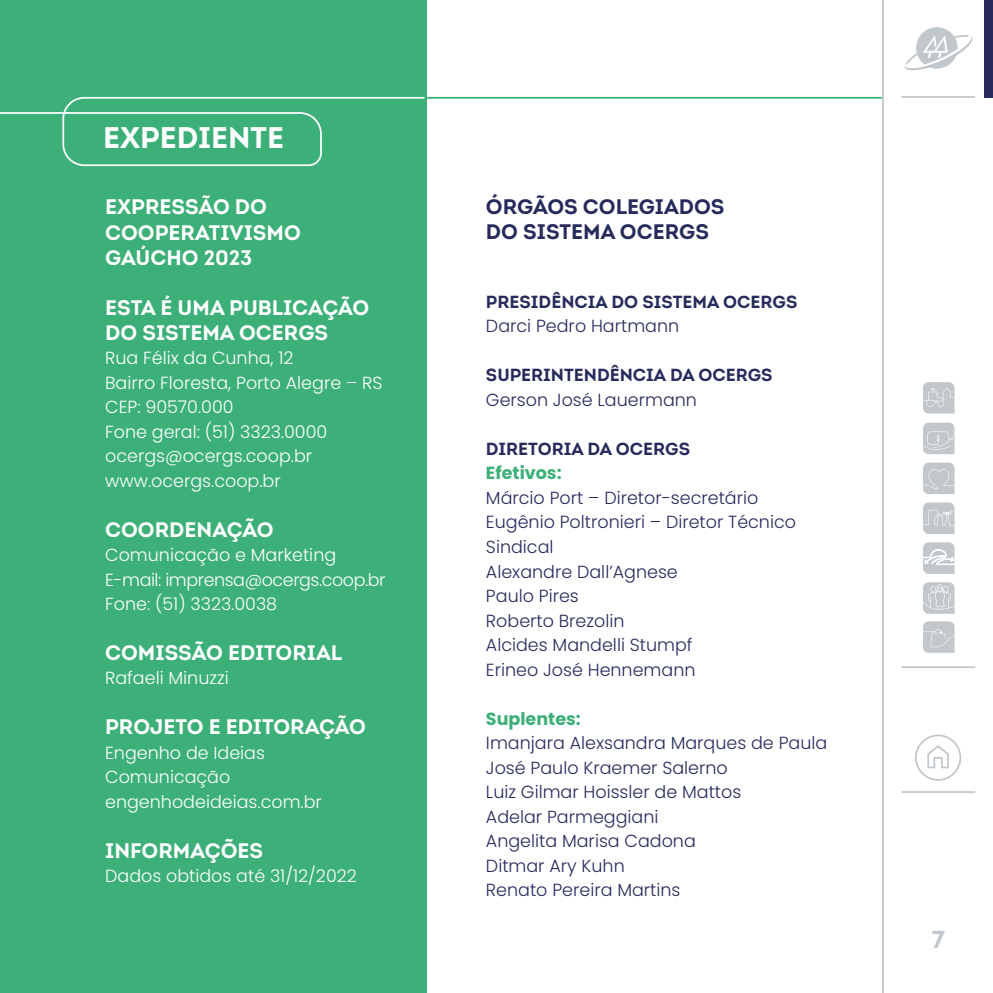
<style>
.page{position:relative;width:993px;height:993px;background:#fff}
.page>*{position:absolute;margin:0;border:0;box-sizing:border-box;transform-origin:0 0}
.t1{font:29.75px "Intro Bold Caps";color:#fff}
.t2{font:24.5px "Intro Bold Caps";color:#c2c7cc}
.t3{font:21px/25.2px "Intro Bold Alt";color:#fff}
.t4{font:21px/24.5px "Intro Bold Alt";color:#272b5c}
.t5{font:300 17.5px/24.5px "Poppins";color:#272b5c}
.t6{font:300 17.5px/24.5px "Poppins";color:#fff}
.t7{font:17.5px "Intro Bold Alt";color:#272b5c}
.t8{font:700 17.5px "Poppins";color:#3cb078}
</style>
<div class="page">
<svg style="left:923px;top:621px;width:31px;height:31px"></svg>
<svg style="left:923px;top:422px;width:31px;height:32px"></svg>
<hr style="left:881px;top:0;width:2px;height:992px;background:#c2c7cc">
<svg style="left:904px;top:27px;width:68px;height:44px"></svg>
<hr style="left:901px;top:96px;width:73px;height:2px;background:#c2c7cc">
<hr style="left:901px;top:790px;width:73px;height:2px;background:#c2c7cc">
<svg style="left:915px;top:734px;width:45px;height:46px"></svg>
<hr style="left:901px;top:666px;width:73px;height:1px;background:#c2c7cc">
<div style="left:983px;top:0;width:9px;height:98px;background:#282b5d"></div>
<svg style="left:923px;top:382px;width:31px;height:31px"></svg>
<svg style="left:923px;top:502px;width:31px;height:32px"></svg>
<svg style="left:923px;top:462px;width:31px;height:32px"></svg>
<svg style="left:923px;top:582px;width:31px;height:31px"></svg>
<svg style="left:923px;top:542px;width:31px;height:31px"></svg>
<div style="left:0;top:0;width:426px;height:992px;background:#3cb078"></div>
<svg style="left:0;top:96px;width:424px;height:71px"></svg>
<hr style="left:424px;top:97px;width:457px;height:2px;background:#3cb078">
<h1 class="t1" style="left:103px;top:118px;width:182px">EXPEDIENTE</h1>
<p class="t3" style="left:105px;top:194px;width:197px">EXPRESSÃO DO<br>COOPERATIVISMO<br>GAÚCHO 2023</p>
<p class="t3" style="left:105px;top:294px;width:265px">ESTA É UMA PUBLICAÇÃO<br>DO SISTEMA OCERGS</p>
<p class="t6" style="left:105px;top:346px;width:279px">Rua Félix da Cunha, 12<br>Bairro Floresta, Porto Alegre – RS<br>CEP: 90570.000<br>Fone geral: (51) 3323.0000 ocergs@ocergs.coop.br www.ocergs.coop.br</p>
<p class="t3" style="left:105px;top:516px;width:170px">COORDENAÇÃO</p>
<p class="t6" style="left:105px;top:542px;width:282px">Comunicação e Marketing<br>E-mail: imprensa@ocergs.coop.br<br>Fone: (51) 3323.0038</p>
<p class="t3" style="left:105px;top:639px;width:238px">COMISSÃO EDITORIAL</p>
<p class="t6" style="left:105px;top:666px;width:125px">Rafaeli Minuzzi</p>
<p class="t3" style="left:105px;top:713px;width:262px">PROJETO E EDITORAÇÃO</p>
<p class="t6" style="left:105px;top:740px;width:218px">Engenho de Ideias<br>Comunicação engenhodeideias.com.br</p>
<p class="t3" style="left:105px;top:837px;width:159px">INFORMAÇÕES</p>
<p class="t6" style="left:105px;top:863px;width:253px">Dados obtidos até 31/12/2022</p>
<p class="t4" style="left:486px;top:194px;width:240px">ÓRGÃOS COLEGIADOS<br>DO SISTEMA OCERGS</p>
<p class="t7" style="left:486px;top:290px;width:313px">PRESIDÊNCIA DO SISTEMA OCERGS</p>
<p class="t5" style="left:486px;top:314px;width:195px">Darci Pedro Hartmann</p>
<p class="t7" style="left:486px;top:364px;width:288px">SUPERINTENDÊNCIA DA OCERGS</p>
<p class="t5" style="left:486px;top:387px;width:212px">Gerson José Lauermann</p>
<p class="t7" style="left:486px;top:437px;width:205px">DIRETORIA DA OCERGS</p>
<p class="t8" style="left:486px;top:463px;width:77px">Efetivos:</p>
<p class="t5" style="left:486px;top:485px;width:311px">Márcio Port – Diretor-secretário<br>Eugênio Poltronieri – Diretor Técnico<br>Sindical<br>Alexandre Dall’Agnese<br>Paulo Pires<br>Roberto Brezolin<br>Alcides Mandelli Stumpf<br>Erineo José Hennemann</p>
<p class="t8" style="left:486px;top:708px;width:96px">Suplentes:</p>
<p class="t5" style="left:486px;top:730px;width:343px">Imanjara Alexsandra Marques de Paula<br>José Paulo Kraemer Salerno<br>Luiz Gilmar Hoissler de Mattos<br>Adelar Parmeggiani<br>Angelita Marisa Cadona<br>Ditmar Ary Kuhn<br>Renato Pereira Martins</p>
<h2 class="t2" style="left:931px;top:923px;width:15px">7</h2>
</div>
